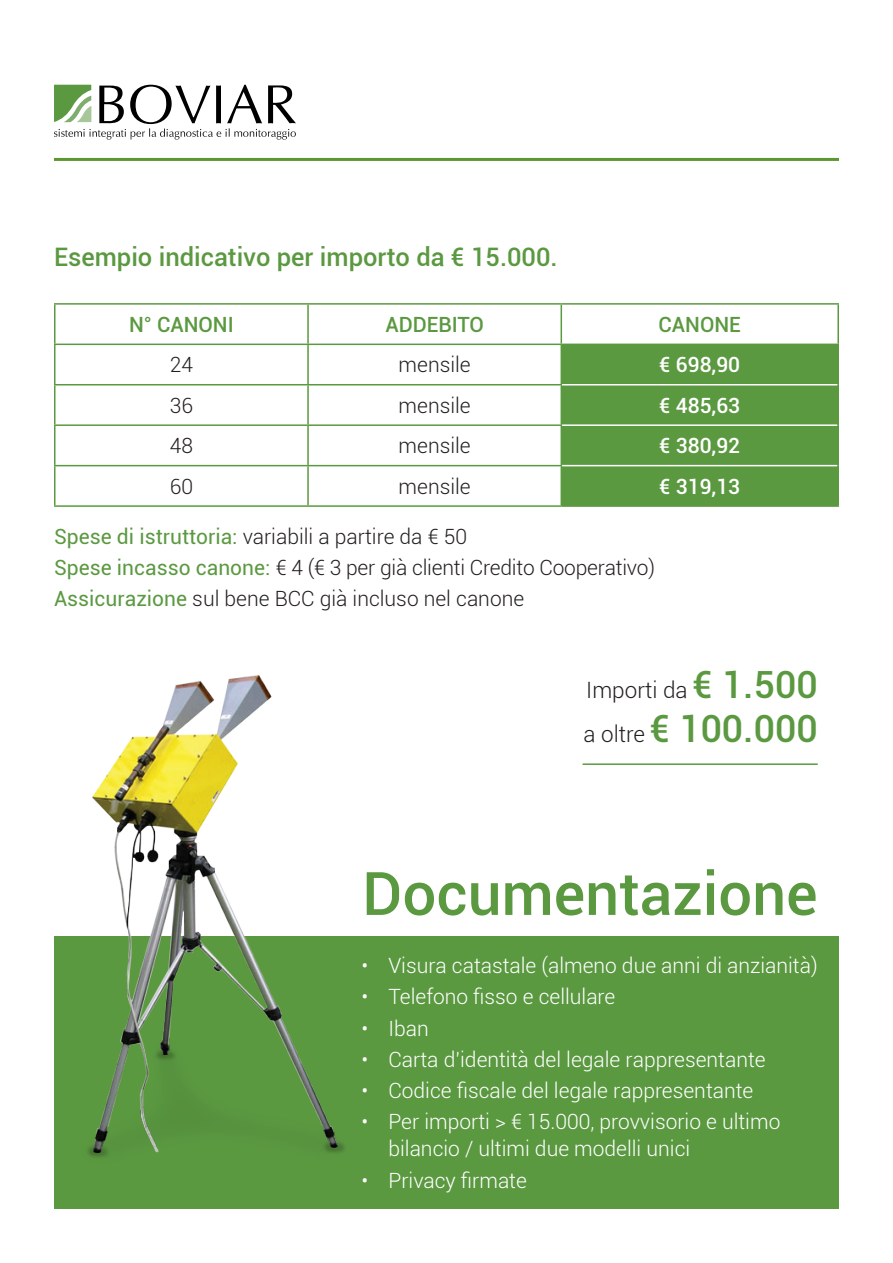
<style>
.page{position:relative;width:893px;height:1263px;background:#fff}
.page>*{position:absolute;margin:0;border:0;box-sizing:border-box;transform-origin:0 0}
.t1{font:500 60px "Roboto";color:#5b9941}
.t2{font:500 37.5px "Roboto";color:#5b9941}
.t3{font:500 25.5px "Roboto";color:#5b9941}
.t4{font:300 22.5px "Roboto";color:#231f20}
.t5{font:300 21px/27px "Roboto";color:#fff}
.t6{font:300 21px "Roboto";color:#231f20}
.t7{font:500 21px "Roboto";color:#fff}
.t8{font:500 21px "Roboto";color:#5b9941}
.s1{font-weight:400;color:#5b9941}
.s2{font-weight:500;font-size:37.5px;color:#5b9941}
.s3{font-weight:300;font-size:22.5px;color:#231f20}
</style>
<div class="page">
<hr style="left:583px;top:763px;width:235px;height:2px;background:#5b9941">
<svg style="left:54px;top:85px;width:242px;height:55px"></svg>
<div style="left:54px;top:936px;width:785px;height:273px;background:#5b9941"></div>
<hr style="left:54px;top:158px;width:785px;height:3px;background:#5c9731">
<img style="left:87px;top:675px;width:258px;height:482px">
<div style="left:562px;top:345px;width:275px;height:160px;background:#5b9941"></div>
<hr style="left:54px;top:384px;width:254px;height:1px;background:#5b9941">
<hr style="left:308px;top:384px;width:254px;height:1px;background:#5b9941">
<hr style="left:54px;top:424px;width:254px;height:2px;background:#5b9941">
<hr style="left:561px;top:305px;width:1px;height:39px;background:#5b9941">
<hr style="left:308px;top:424px;width:254px;height:2px;background:#5b9941">
<hr style="left:837px;top:345px;width:2px;height:40px;background:#5b9941">
<hr style="left:54px;top:466px;width:2px;height:39px;background:#5b9941">
<hr style="left:54px;top:505px;width:254px;height:2px;background:#5b9941">
<hr style="left:54px;top:305px;width:2px;height:39px;background:#5b9941">
<hr style="left:307px;top:305px;width:2px;height:39px;background:#5b9941">
<hr style="left:54px;top:345px;width:2px;height:39px;background:#5b9941">
<hr style="left:54px;top:385px;width:2px;height:39px;background:#5b9941">
<hr style="left:54px;top:426px;width:2px;height:39px;background:#5b9941">
<hr style="left:54px;top:465px;width:254px;height:1px;background:#5b9941">
<hr style="left:54px;top:303px;width:254px;height:2px;background:#5b9941">
<hr style="left:308px;top:303px;width:253px;height:2px;background:#5b9941">
<hr style="left:561px;top:303px;width:278px;height:2px;background:#5b9941">
<hr style="left:837px;top:305px;width:2px;height:39px;background:#5b9941">
<hr style="left:54px;top:344px;width:254px;height:1px;background:#5b9941">
<hr style="left:561px;top:344px;width:278px;height:1px;background:#5b9941">
<hr style="left:308px;top:465px;width:254px;height:1px;background:#5b9941">
<hr style="left:561px;top:505px;width:278px;height:2px;background:#5b9941">
<hr style="left:562px;top:465px;width:275px;height:1px;background:#fff">
<hr style="left:562px;top:384px;width:275px;height:1px;background:#fff">
<hr style="left:562px;top:424px;width:275px;height:2px;background:#fff">
<hr style="left:308px;top:344px;width:253px;height:1px;background:#5b9941">
<hr style="left:307px;top:345px;width:2px;height:39px;background:#5b9941">
<hr style="left:561px;top:345px;width:1px;height:39px;background:#5b9941">
<hr style="left:307px;top:385px;width:2px;height:39px;background:#5b9941">
<hr style="left:561px;top:385px;width:1px;height:39px;background:#5b9941">
<hr style="left:307px;top:426px;width:2px;height:39px;background:#5b9941">
<hr style="left:561px;top:426px;width:1px;height:39px;background:#5b9941">
<hr style="left:307px;top:466px;width:2px;height:39px;background:#5b9941">
<hr style="left:561px;top:466px;width:1px;height:39px;background:#5b9941">
<hr style="left:308px;top:505px;width:253px;height:2px;background:#5b9941">
<hr style="left:837px;top:385px;width:2px;height:40px;background:#5b9941">
<hr style="left:837px;top:425px;width:2px;height:41px;background:#5b9941">
<hr style="left:837px;top:466px;width:2px;height:39px;background:#5b9941">
<p class="t3" style="left:54px;top:239px;width:505px">Esempio indicativo per importo da € 15.000.</p>
<p class="t8" style="left:129px;top:310px;width:106px">N° CANONI</p>
<p class="t8" style="left:385px;top:310px;width:100px">ADDEBITO</p>
<p class="t8" style="left:659px;top:310px;width:84px">CANONE</p>
<p class="t6" style="left:170px;top:350px;width:25px">24</p>
<p class="t6" style="left:399px;top:350px;width:74px">mensile</p>
<p class="t7" style="left:659px;top:350px;width:82px">€ 698,90</p>
<p class="t6" style="left:170px;top:391px;width:25px">36</p>
<p class="t6" style="left:399px;top:391px;width:74px">mensile</p>
<p class="t7" style="left:659px;top:391px;width:82px">€ 485,63</p>
<p class="t6" style="left:170px;top:431px;width:25px">48</p>
<p class="t6" style="left:399px;top:431px;width:74px">mensile</p>
<p class="t7" style="left:659px;top:431px;width:82px">€ 380,92</p>
<p class="t6" style="left:170px;top:472px;width:25px">60</p>
<p class="t6" style="left:399px;top:472px;width:74px">mensile</p>
<p class="t7" style="left:659px;top:471px;width:82px">€ 319,13</p>
<p class="t6" style="left:54px;top:522px;width:415px"><span class="s1">Spese di istruttoria:</span> variabili a partire da € 50</p>
<p class="t6" style="left:54px;top:553px;width:602px"><span class="s1">Spese incasso canone:</span> € 4 (€ 3 per già clienti Credito Cooperativo)</p>
<p class="t6" style="left:54px;top:584px;width:472px"><span class="s1">Assicurazione</span> sul bene BCC già incluso nel canone</p>
<p class="t4" style="left:586px;top:675px;width:233px">Importi da <span class="s2">€ 1.500</span></p>
<p class="t2" style="left:584px;top:702px;width:236px"><span class="s3">a oltre</span> € 100.000</p>
<p class="t1" style="left:362px;top:851px;width:457px">Documentazione</p>
<p class="t5" style="left:361px;top:951px;width:458px">• Visura catastale (almeno due anni di anzianità)</p>
<p class="t5" style="left:361px;top:983px;width:255px">• Telefono fisso e cellulare</p>
<p class="t5" style="left:361px;top:1014px;width:69px">• Iban</p>
<p class="t5" style="left:361px;top:1045px;width:406px">• Carta d’identità del legale rappresentante</p>
<p class="t5" style="left:361px;top:1076px;width:393px">• Codice fiscale del legale rappresentante</p>
<p class="t5" style="left:388px;top:1108px;width:393px;text-indent:-27px">• Per importi &gt; € 15.000, provvisorio e ultimo bilancio / ultimi due modelli unici</p>
<p class="t5" style="left:361px;top:1166px;width:167px">• Privacy firmate</p>
</div>
